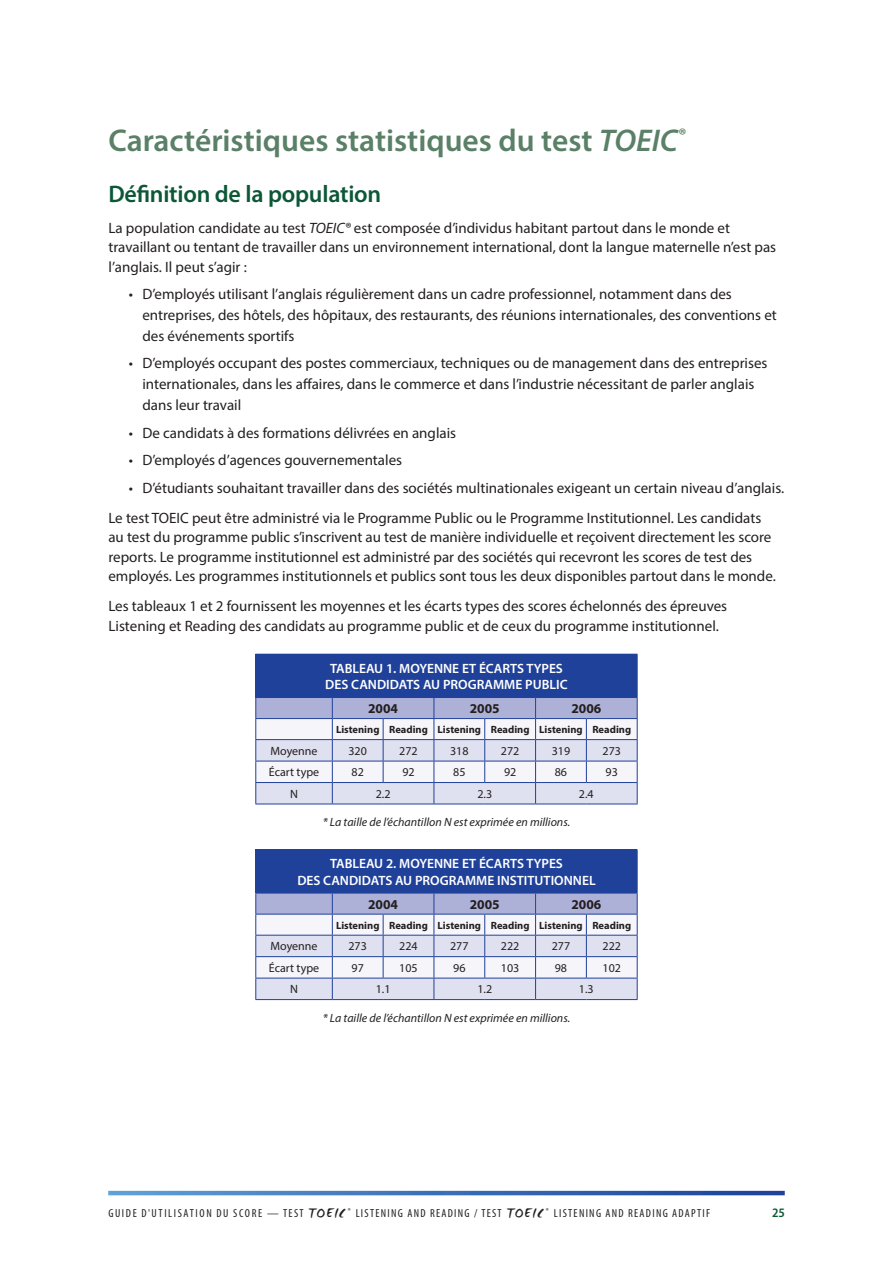
<style>
.page{position:relative;width:893px;height:1263px;background:#fff}
.page>*{position:absolute;margin:0;border:0;box-sizing:border-box;transform-origin:0 0}
.H1{font:600 31.5px "Myriad Pro";color:#5a8067}
.H2{font:600 24px "Myriad Pro";letter-spacing:-.01em;color:#0b5736}
.t1{font:15px/19.5px "Myriad Pro";color:#231f20}
.Table_header{font:600 13.5px/16.2px "Myriad Pro";color:#fff;text-align:center}
.t2{font:700 13.5px "Myriad Pro";color:#231f20}
.t3{font:600 semi-condensed 12.9px "Myriad Pro";color:#0a5734}
.t4{font:12px "Myriad Pro";color:#231f20}
.t5{font:italic 12px "Myriad Pro";color:#231f20}
.t6{font:condensed 11.7px "Myriad Pro";letter-spacing:.11em;color:#231f20}
.t7{font:700 10.5px "Myriad Pro";color:#231f20}
.s1{font-style:italic}
.s2{font-family:"WC Mano Negra Bta";font-stretch:normal;font-size:15.6px}
</style>
<div class="page">
<div style="left:256px;top:654px;width:381px;height:43px;background:#20419a"></div>
<hr style="left:255px;top:654px;width:1px;height:43px;background:#20419a">
<hr style="left:637px;top:654px;width:1px;height:43px;background:#20419a">
<hr style="left:255px;top:804px;width:77px;height:1px;background:#20419a">
<hr style="left:332px;top:804px;width:51px;height:1px;background:#20419a">
<hr style="left:383px;top:804px;width:51px;height:1px;background:#20419a">
<hr style="left:434px;top:804px;width:51px;height:1px;background:#20419a">
<hr style="left:485px;top:804px;width:51px;height:1px;background:#20419a">
<hr style="left:536px;top:804px;width:50px;height:1px;background:#20419a">
<hr style="left:586px;top:804px;width:52px;height:1px;background:#20419a">
<svg style="left:255px;top:697px;width:383px;height:107px"></svg>
<div style="left:256px;top:850px;width:381px;height:43px;background:#20419a"></div>
<hr style="left:255px;top:850px;width:1px;height:43px;background:#20419a">
<hr style="left:255px;top:849px;width:77px;height:1px;background:#20419a">
<hr style="left:332px;top:849px;width:51px;height:1px;background:#20419a">
<hr style="left:383px;top:849px;width:51px;height:1px;background:#20419a">
<hr style="left:434px;top:849px;width:51px;height:1px;background:#20419a">
<hr style="left:485px;top:849px;width:51px;height:1px;background:#20419a">
<hr style="left:536px;top:849px;width:50px;height:1px;background:#20419a">
<hr style="left:586px;top:849px;width:52px;height:1px;background:#20419a">
<hr style="left:637px;top:850px;width:1px;height:43px;background:#20419a">
<hr style="left:255px;top:999px;width:77px;height:1px;background:#20419a">
<hr style="left:332px;top:999px;width:51px;height:1px;background:#20419a">
<hr style="left:383px;top:999px;width:51px;height:1px;background:#20419a">
<hr style="left:434px;top:999px;width:51px;height:1px;background:#20419a">
<hr style="left:485px;top:999px;width:51px;height:1px;background:#20419a">
<hr style="left:536px;top:999px;width:50px;height:1px;background:#20419a">
<hr style="left:586px;top:999px;width:52px;height:1px;background:#20419a">
<svg style="left:255px;top:893px;width:383px;height:106px"></svg>
<svg style="left:108px;top:1191px;width:677px;height:4px"></svg>
<h2 class="H1" style="left:108px;top:121px;width:578px">Caractéristiques statistiques du test <span class="s1">TOEIC</span><sup>®</sup></h2>
<h3 class="H2" style="left:108px;top:179px;width:274px">Définition de la population</h3>
<p class="t1" style="left:108px;top:218px;width:669px">La population candidate au test <span class="s1">TOEIC®</span> est composée d’individus habitant partout dans le monde et travaillant ou tentant de travailler dans un environnement international, dont la langue maternelle n’est pas l’anglais. Il peut s’agir :</p>
<p class="t1" style="left:142px;top:283px;width:636px;line-height:21px;text-indent:-14px">• D’employés utilisant l’anglais régulièrement dans un cadre professionnel, notamment dans des entreprises, des hôtels, des hôpitaux, des restaurants, des réunions internationales, des conventions et des événements sportifs</p>
<p class="t1" style="left:142px;top:353px;width:627px;line-height:21px;text-indent:-14px">• D’employés occupant des postes commerciaux, techniques ou de management dans des entreprises internationales, dans les affaires, dans le commerce et dans l’industrie nécessitant de parler anglais dans leur travail</p>
<p class="t1" style="left:129px;top:423px;width:329px">• De candidats à des formations délivrées en anglais</p>
<p class="t1" style="left:129px;top:450px;width:275px">• D’employés d’agences gouvernementales</p>
<p class="t1" style="left:129px;top:477px;width:657px">• D’étudiants souhaitant travailler dans des sociétés multinationales exigeant un certain niveau d’anglais.</p>
<p class="t1" style="left:108px;top:508px;width:669px">Le test TOEIC peut être administré via le Programme Public ou le Programme Institutionnel. Les candidats au test du programme public s’inscrivent au test de manière individuelle et reçoivent directement les score reports. Le programme institutionnel est administré par des sociétés qui recevront les scores de test des employés. Les programmes institutionnels et publics sont tous les deux disponibles partout dans le monde.</p>
<p class="t1" style="left:108px;top:596px;width:620px">Les tableaux 1 et 2 fournissent les moyennes et les écarts types des scores échelonnés des épreuves<br>Listening et Reading des candidats au programme public et de ceux du programme institutionnel.</p>
<p class="Table_header" style="left:325px;top:660px;width:244px">TABLEAU 1. MOYENNE ET ÉCARTS TYPES<br>DES CANDIDATS AU PROGRAMME PUBLIC</p>
<p class="t2" style="left:368px;top:700px;width:31px">2004</p>
<p class="t2" style="left:470px;top:700px;width:31px">2005</p>
<p class="t2" style="left:571px;top:700px;width:31px">2006</p>
<p class="t7" style="left:336px;top:723px;width:45px">Listening</p>
<p class="t7" style="left:389px;top:723px;width:40px">Reading</p>
<p class="t7" style="left:438px;top:723px;width:45px">Listening</p>
<p class="t7" style="left:491px;top:723px;width:40px">Reading</p>
<p class="t7" style="left:539px;top:723px;width:45px">Listening</p>
<p class="t7" style="left:592px;top:723px;width:40px">Reading</p>
<p class="t4" style="left:270px;top:743px;width:49px">Moyenne</p>
<p class="t4" style="left:348px;top:743px;width:20px">320</p>
<p class="t4" style="left:399px;top:743px;width:20px">272</p>
<p class="t4" style="left:450px;top:743px;width:20px">318</p>
<p class="t4" style="left:501px;top:743px;width:20px">272</p>
<p class="t4" style="left:552px;top:743px;width:20px">319</p>
<p class="t4" style="left:603px;top:743px;width:20px">273</p>
<p class="t4" style="left:269px;top:765px;width:52px">Écart type</p>
<p class="t4" style="left:352px;top:765px;width:14px">82</p>
<p class="t4" style="left:402px;top:765px;width:14px">92</p>
<p class="t4" style="left:453px;top:765px;width:14px">85</p>
<p class="t4" style="left:504px;top:765px;width:14px">92</p>
<p class="t4" style="left:555px;top:765px;width:14px">86</p>
<p class="t4" style="left:606px;top:765px;width:14px">93</p>
<p class="t4" style="left:290px;top:786px;width:9px">N</p>
<p class="t4" style="left:376px;top:786px;width:16px">2.2</p>
<p class="t4" style="left:477px;top:786px;width:16px">2.3</p>
<p class="t4" style="left:579px;top:786px;width:16px">2.4</p>
<p class="t5" style="left:323px;top:815px;width:249px">* La taille de l’échantillon N est exprimée en millions.</p>
<p class="Table_header" style="left:297px;top:855px;width:300px">TABLEAU 2. MOYENNE ET ÉCARTS TYPES<br>DES CANDIDATS AU PROGRAMME INSTITUTIONNEL</p>
<p class="t2" style="left:368px;top:895px;width:31px">2004</p>
<p class="t2" style="left:470px;top:895px;width:31px">2005</p>
<p class="t2" style="left:571px;top:895px;width:31px">2006</p>
<p class="t7" style="left:336px;top:918px;width:45px">Listening</p>
<p class="t7" style="left:389px;top:918px;width:40px">Reading</p>
<p class="t7" style="left:438px;top:918px;width:45px">Listening</p>
<p class="t7" style="left:491px;top:918px;width:40px">Reading</p>
<p class="t7" style="left:539px;top:918px;width:45px">Listening</p>
<p class="t7" style="left:592px;top:918px;width:40px">Reading</p>
<p class="t4" style="left:270px;top:939px;width:49px">Moyenne</p>
<p class="t4" style="left:348px;top:939px;width:20px">273</p>
<p class="t4" style="left:399px;top:939px;width:20px">224</p>
<p class="t4" style="left:450px;top:939px;width:20px">277</p>
<p class="t4" style="left:501px;top:939px;width:20px">222</p>
<p class="t4" style="left:552px;top:939px;width:20px">277</p>
<p class="t4" style="left:603px;top:939px;width:20px">222</p>
<p class="t4" style="left:269px;top:960px;width:52px">Écart type</p>
<p class="t4" style="left:352px;top:960px;width:14px">97</p>
<p class="t4" style="left:399px;top:960px;width:20px">105</p>
<p class="t4" style="left:453px;top:960px;width:14px">96</p>
<p class="t4" style="left:501px;top:960px;width:20px">103</p>
<p class="t4" style="left:555px;top:960px;width:14px">98</p>
<p class="t4" style="left:603px;top:960px;width:20px">102</p>
<p class="t4" style="left:290px;top:982px;width:9px">N</p>
<p class="t4" style="left:376px;top:982px;width:16px">1.1</p>
<p class="t4" style="left:477px;top:982px;width:16px">1.2</p>
<p class="t4" style="left:579px;top:982px;width:16px">1.3</p>
<p class="t5" style="left:323px;top:1010px;width:249px">* La taille de l’échantillon N est exprimée en millions.</p>
<p class="t6" style="left:108px;top:1205px;width:603px">GUIDE D'UTILISATION DU SCORE — TEST <span class="s2">TOEIC</span> <sup>®</sup> LISTENING AND READING / TEST <span class="s2">TOEIC</span> <sup>®</sup> LISTENING AND READING ADAPTIF</p>
<p class="t3" style="left:772px;top:1204px;width:14px">25</p>
</div>
